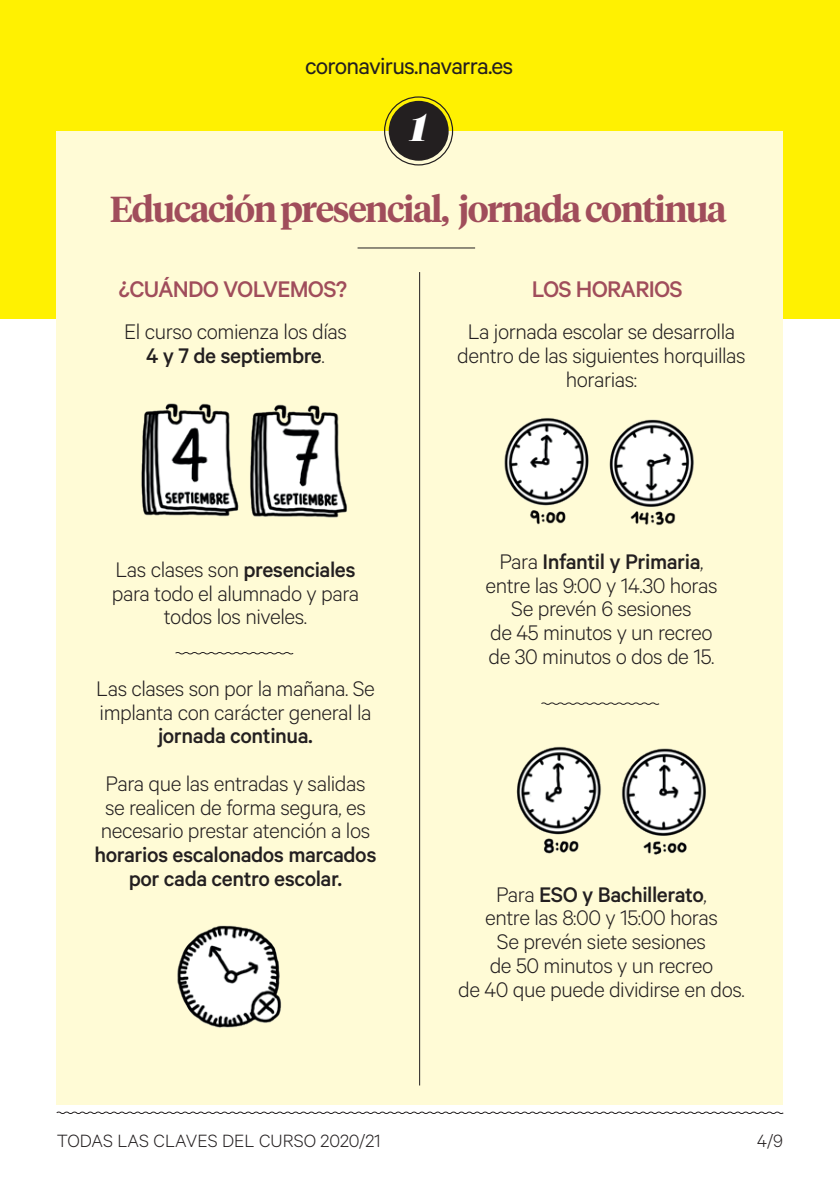
<style>
.page{position:relative;width:840px;height:1191px;background:#fff}
.page>*{position:absolute;margin:0;border:0;box-sizing:border-box;transform-origin:0 0}
.t1{font:italic 900 38.6px "Tiempos Fine";color:#fff}
.t2{font:600 36px "Tiempos Headline";letter-spacing:-.04em;color:#a04d5b}
.t3{font:26px "Calibre";letter-spacing:-.03em;color:#231f20}
.t4{font:500 25.4px "Calibre";letter-spacing:-.03em;color:#a04d5b}
.t5{font:300 23.8px/23.8px "Calibre";letter-spacing:-.02em;color:#231f20;text-align:center}
.t6{font:500 23.8px/23.8px "Calibre";letter-spacing:-.02em;color:#231f20;text-align:center}
.t7{font:300 20px "Calibre";color:#231f20}
.s1{font-weight:500}
</style>
<div class="page">
<div style="left:0;top:0;width:839px;height:318px;background:#fff101"></div>
<hr style="left:839px;top:0;width:1px;height:318px;background:#fff101">
<div style="left:57px;top:131px;width:725px;height:973px;background:#fffbd6"></div>
<hr style="left:419px;top:272px;width:1px;height:813px;background:#231f20">
<div style="left:388px;top:101px;width:60px;height:60px;background:#231f20;border-radius:50%"></div>
<div style="left:384px;top:96px;width:69px;height:69px;border:1px solid #231f20;border-radius:50%"></div>
<hr style="left:357px;top:248px;width:118px;height:1px;background:#231f20">
<svg style="left:56px;top:1111px;width:727px;height:3px"></svg>
<img style="left:141px;top:403px;width:206px;height:115px">
<img style="left:504px;top:418px;width:190px;height:108px">
<img style="left:516px;top:746px;width:190px;height:109px">
<svg style="left:541px;top:702px;width:118px;height:3px"></svg>
<svg style="left:175px;top:652px;width:119px;height:3px"></svg>
<img style="left:177px;top:925px;width:105px;height:103px">
<p class="t3" style="left:305px;top:50px;width:210px">coronavirus.navarra.es</p>
<h1 class="t1" style="left:409px;top:104px;width:19px">1</h1>
<h2 class="t2" style="left:110px;top:185px;width:618px">Educación presencial, jornada continua</h2>
<p class="t4" style="left:119px;top:274px;width:229px">¿CUÁNDO VOLVEMOS?</p>
<p class="t4" style="left:531px;top:274px;width:152px">LOS HORARIOS</p>
<p class="t5" style="left:124px;top:319px;width:224px">El curso comienza los días<br><span class="s1">4 y 7 de septiembre</span>.</p>
<p class="t5" style="left:112px;top:556px;width:249px">Las clases son <span class="s1">presenciales </span>para todo el alumnado y para todos los niveles.</p>
<p class="t5" style="left:96px;top:675px;width:280px;text-align:left">Las clases son por la mañana. Se implanta con carácter general la</p>
<p class="t6" style="left:158px;top:723px;width:156px">jornada continua.</p>
<p class="t5" style="left:101px;top:770px;width:271px;text-align:left">Para que las entradas y salidas se realicen de forma segura, es necesario prestar atención a los</p>
<p class="t6" style="left:94px;top:842px;width:283px">horarios escalonados marcados por cada centro escolar.</p>
<p class="t5" style="left:457px;top:319px;width:290px">La jornada escolar se desarrolla dentro de las siguientes horquillas horarias:</p>
<p class="t5" style="left:485px;top:548px;width:233px">Para <span class="s1">Infantil y Primaria</span>, entre las 9:00 y 14.30 horas<br>Se prevén 6 sesiones<br>de 45 minutos y un recreo de 30 minutos o dos de 15.</p>
<p class="t5" style="left:458px;top:881px;width:288px">Para <span class="s1">ESO y Bachillerato</span>,<br>entre las 8:00 y 15:00 horas<br>Se prevén siete sesiones<br>de 50 minutos y un recreo<br>de 40 que puede dividirse en dos.</p>
<p class="t7" style="left:57px;top:1129px;width:325px">TODAS LAS CLAVES DEL CURSO 2020/21</p>
<p class="t7" style="left:756px;top:1129px;width:27px">4/9</p>
</div>
